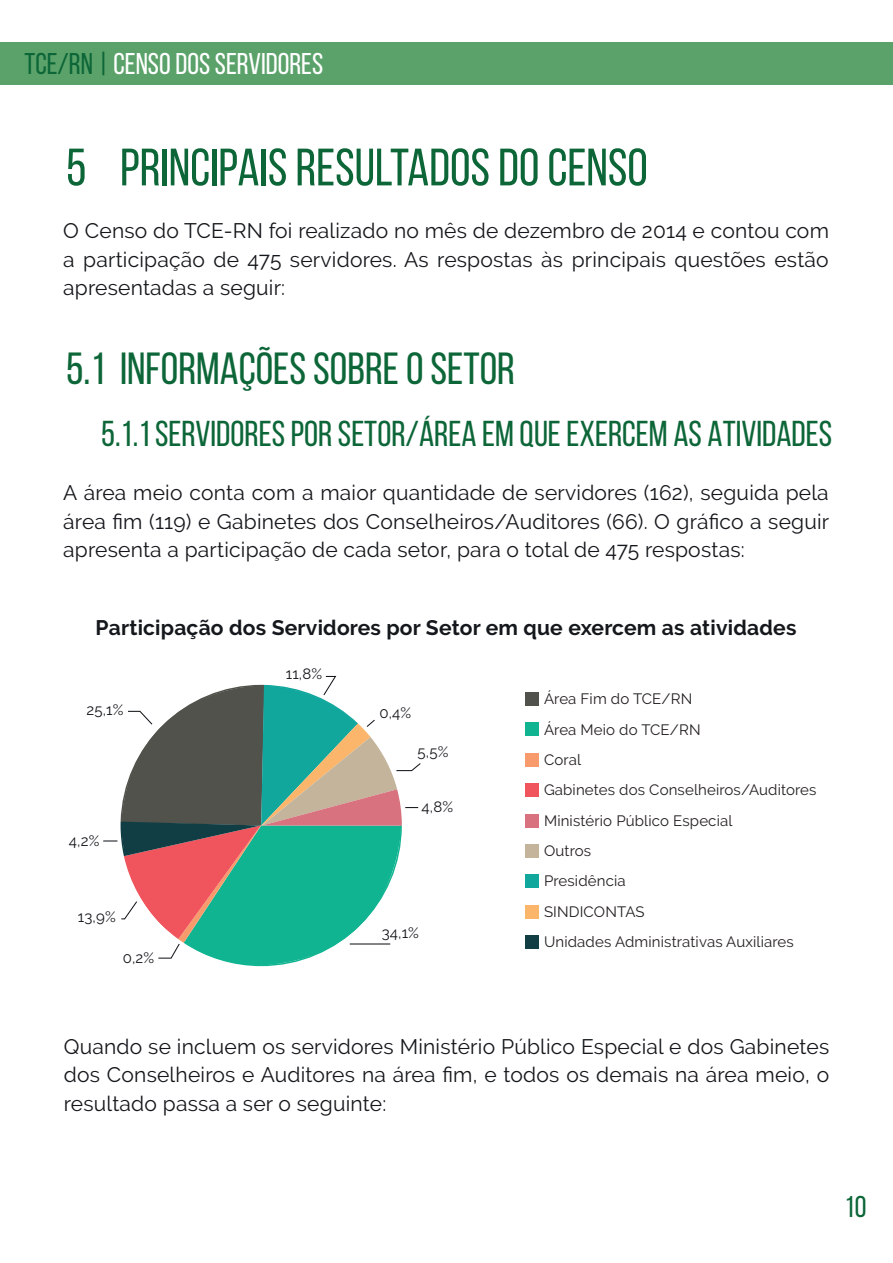
<style>
.page{position:relative;width:893px;height:1263px;background:#fff}
.page>*{position:absolute;margin:0;border:0;box-sizing:border-box;transform-origin:0 0}
.t1{font:52.5px "Bebas Neue";color:#0c6638}
.t2{font:45px "Bebas Neue";color:#0c6638}
.t3{font:36px "Bebas Neue";color:#0c6638}
.t4{font:30px "Bebas Neue";color:#fff}
.t5{font:30px "Bebas Neue";color:#0c6638}
.t6{font:21px/28.5px "Raleway";letter-spacing:.01em;color:#14171b;text-align:justify}
.t7{font:700 21px "Raleway";letter-spacing:.01em;color:#14171b}
.t8{font:15px/30.3px "Raleway";letter-spacing:.01em;color:#231f20}
.t9{font:15px "Raleway";letter-spacing:.01em;color:#14171b}
.s1{color:#0c6638}
</style>
<div class="page">
<div style="left:0;top:43px;width:893px;height:42px;background:#5ba26a"></div>
<div style="left:525px;top:692px;width:14px;height:14px;background:#50524b"></div>
<div style="left:525px;top:722px;width:14px;height:14px;background:#10b491"></div>
<div style="left:525px;top:753px;width:14px;height:14px;background:#f79b6d"></div>
<div style="left:525px;top:783px;width:14px;height:14px;background:#f0545c"></div>
<div style="left:525px;top:814px;width:14px;height:13px;background:#d7727e"></div>
<div style="left:525px;top:844px;width:14px;height:14px;background:#c3b49b"></div>
<div style="left:525px;top:874px;width:14px;height:14px;background:#12a79d"></div>
<div style="left:525px;top:905px;width:14px;height:14px;background:#fbb66b"></div>
<div style="left:525px;top:935px;width:14px;height:14px;background:#103e44"></div>
<svg style="left:103px;top:675px;width:318px;height:292px"></svg>
<h3 class="t4" style="left:25px;top:47px;width:300px"><span class="s1">TCE/RN |</span> CENSO DOS SERVIDORES</h3>
<h1 class="t1" style="left:66px;top:139px;width:583px">5 PRINCIPAIS RESULTADOS DO CENSO</h1>
<p class="t6" style="left:63px;top:216px;width:767px">O Censo do TCE-RN foi realizado no mês de dezembro de 2014 e contou com a participação de 475 servidores. As respostas às principais questões estão apresentadas a seguir:</p>
<h2 class="t2" style="left:66px;top:344px;width:450px">5.1 INFORMAÇÕES SOBRE O SETOR</h2>
<h3 class="t3" style="left:101px;top:414px;width:733px">5.1.1 SERVIDORES POR SETOR/ÁREA EM QUE EXERCEM AS ATIVIDADES</h3>
<p class="t6" style="left:63px;top:478px;width:767px">A área meio conta com a maior quantidade de servidores (162), seguida pela área fim (119) e Gabinetes dos Conselheiros/Auditores (66). O gráfico a seguir apresenta a participação de cada setor, para o total de 475 respostas:</p>
<p class="t7" style="left:96px;top:616px;width:702px">Participação dos Servidores por Setor em que exercem as atividades</p>
<p class="t9" style="left:86px;top:701px;width:39px">25,1%</p>
<p class="t9" style="left:69px;top:832px;width:32px">4,2%</p>
<p class="t9" style="left:78px;top:908px;width:39px">13,9%</p>
<p class="t9" style="left:123px;top:949px;width:33px">0,2%</p>
<p class="t9" style="left:286px;top:664px;width:38px">11,8%</p>
<p class="t9" style="left:379px;top:704px;width:33px">0,4%</p>
<p class="t9" style="left:418px;top:743px;width:32px">5,5%</p>
<p class="t9" style="left:422px;top:797px;width:33px">4,8%</p>
<p class="t9" style="left:382px;top:924px;width:39px">34,1%</p>
<p class="t8" style="left:544px;top:684px;width:274px">Área Fim do TCE/RN<br>Área Meio do TCE/RN<br>Coral<br>Gabinetes dos Conselheiros/Auditores<br>Ministério Público Especial<br>Outros<br>Presidência<br>SINDICONTAS<br>Unidades Administrativas Auxiliares</p>
<p class="t6" style="left:64px;top:1032px;width:767px">Quando se incluem os servidores Ministério Público Especial e dos Gabinetes dos Conselheiros e Auditores na área fim, e todos os demais na área meio, o resultado passa a ser o seguinte:</p>
<h3 class="t5" style="left:845px;top:1191px;width:23px">10</h3>
</div>
